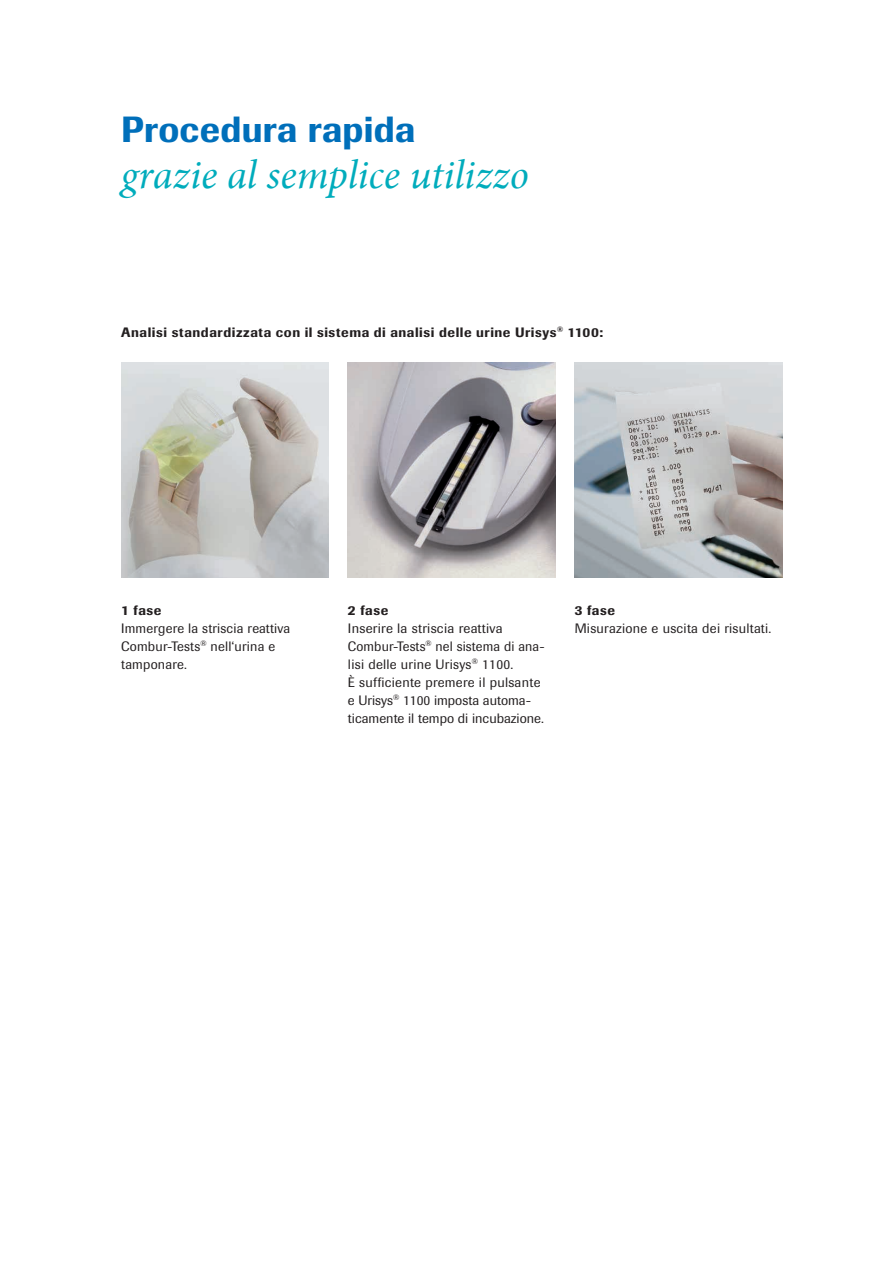
<style>
.page{position:relative;width:893px;height:1263px;background:#fff}
.page>*{position:absolute;margin:0;border:0;box-sizing:border-box;transform-origin:0 0}
.t1{font:italic 40.5px "Minion";color:#00acbc}
.t2{font:500 36px "Imago Pro";letter-spacing:.01em;color:#006fba}
.t3{font:13.5px/18px "Imago Pro";letter-spacing:.015em;color:#231f20}
.t4{font:500 13.5px "Imago Pro";letter-spacing:.04em;color:#231f20}
</style>
<div class="page">
<img style="left:575px;top:363px;width:207px;height:215px">
<img style="left:121px;top:363px;width:208px;height:215px">
<img style="left:348px;top:363px;width:208px;height:215px">
<h2 class="t2" style="left:121px;top:106px;width:296px">Procedura rapida</h2>
<h1 class="t1" style="left:121px;top:147px;width:409px">grazie al semplice utilizzo</h1>
<p class="t4" style="left:121px;top:323px;width:483px">Analisi standardizzata con il sistema di analisi delle urine Urisys<sup>®</sup> 1100:</p>
<p class="t4" style="left:121px;top:601px;width:42px">1 fase</p>
<p class="t3" style="left:121px;top:619px;width:171px">Immergere la striscia reattiva<br>Combur-Tests<sup>®</sup> nell‘urina e tamponare.</p>
<p class="t4" style="left:348px;top:601px;width:42px">2 fase</p>
<p class="t3" style="left:348px;top:619px;width:198px">Inserire la striscia reattiva<br>Combur-Tests<sup>®</sup> nel sistema di ana&shy;lisi delle urine Urisys<sup>®</sup> 1100.<br>È sufficiente premere il pulsante e Urisys<sup>®</sup> 1100 imposta automa&shy;ticamente il tempo di incubazione.</p>
<p class="t4" style="left:575px;top:601px;width:42px">3 fase</p>
<p class="t3" style="left:575px;top:619px;width:198px">Misurazione e uscita dei risultati.</p>
</div>
